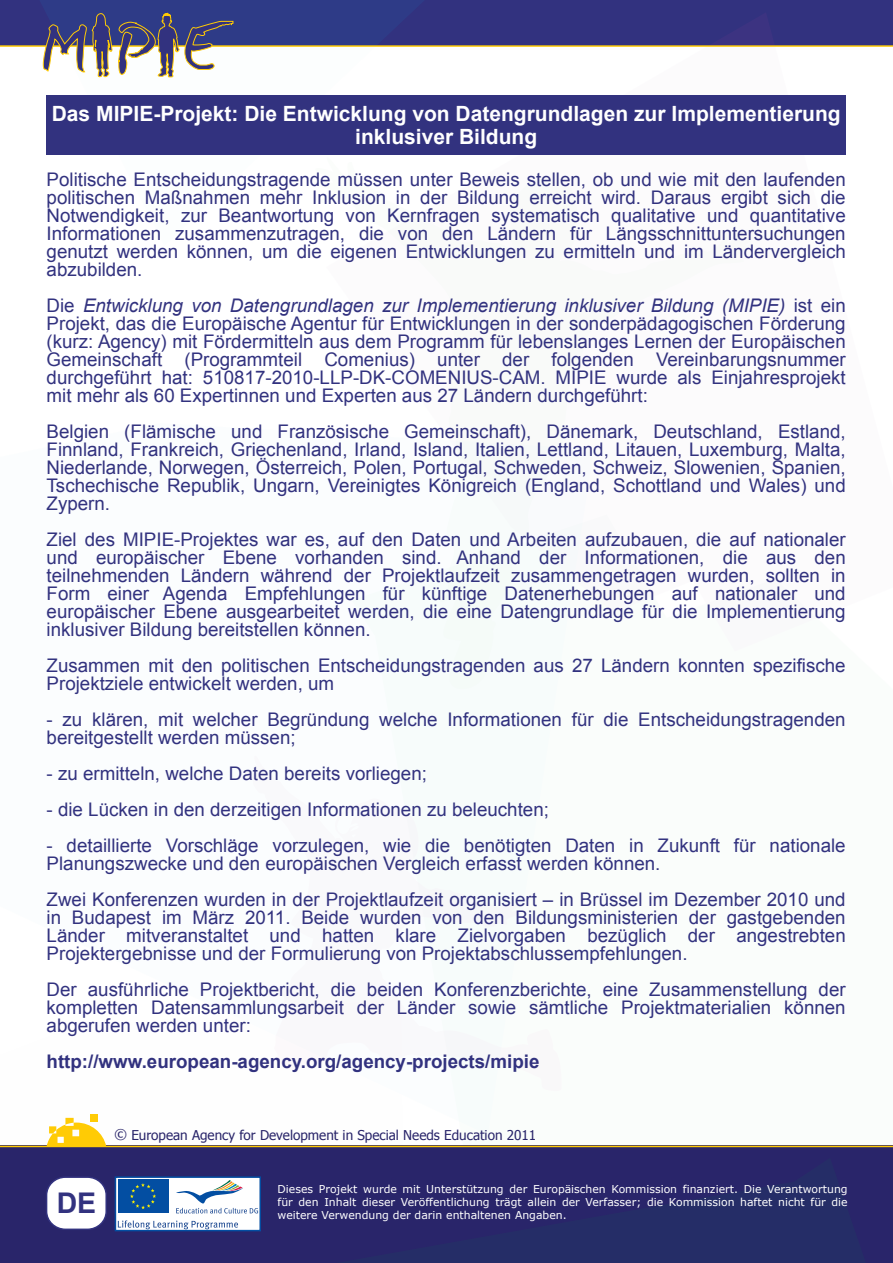
<style>
.page{position:relative;width:893px;height:1263px;background:#fff}
.page>*{position:absolute;margin:0;border:0;box-sizing:border-box;transform-origin:0 0}
.t1{font:700 28.5px "Arial";color:#32327f}
.t2{font:700 21px/22.5px "Arial";color:#fff;text-align:center}
.t3{font:18.75px/18px "Arial";color:#32327f;text-align:justify}
.t4{font:700 18.75px "Arial";color:#32327f}
.t5{font:13.5px "Tahoma";color:#29256a}
.t6{font:10.8px/13px "Verdana";color:#fff}
.s1{font-style:italic}
</style>
<div class="page">
<div style="left:0;top:0;width:893px;height:46px;background:#32327f"></div>
<hr style="left:0;top:45px;width:893px;height:2px;background:#ffcb05">
<svg style="left:43px;top:12px;width:191px;height:89px"></svg>
<div style="left:0;top:1146px;width:893px;height:117px;background:#29256a"></div>
<div style="left:91px;top:1115px;width:7px;height:7px;background:#ffcb05"></div>
<svg style="left:47px;top:1118px;width:59px;height:28px"></svg>
<hr style="left:0;top:1146px;width:893px;height:1px;background:#ffcb05">
<div style="left:115px;top:1177px;width:145px;height:53px;background:#fff"></div>
<svg style="left:118px;top:1220px;width:120px;height:8px"></svg>
<svg style="left:168px;top:1179px;width:1px;height:34px"></svg>
<div style="left:118px;top:1179px;width:50px;height:34px;background:#034ea2"></div>
<svg style="left:130px;top:1183px;width:26px;height:26px"></svg>
<svg style="left:176px;top:1180px;width:82px;height:33px"></svg>
<div style="left:115px;top:1176px;width:146px;height:55px;border:2px solid #034ea2"></div>
<div style="left:47px;top:1177px;width:59px;height:52px;background:#fff;border-radius:18px"></div>
<div style="left:46px;top:1176px;width:61px;height:54px;border:2px solid #32327f;border-radius:18px"></div>
<div style="left:47px;top:96px;width:799px;height:59px;background:#32327f"></div>
<p class="t2" style="left:52px;top:103px;width:790px">Das MIPIE-Projekt: Die Entwicklung von Datengrundlagen zur Implementierung inklusiver Bildung</p>
<p class="t3" style="left:47px;top:170px;width:801px">Politische Entscheidungstragende müssen unter Beweis stellen, ob und wie mit den laufenden politischen Maßnahmen mehr Inklusion in der Bildung erreicht wird. Daraus ergibt sich die Notwendigkeit, zur Beantwortung von Kernfragen systematisch qualitative und quantitative Informationen zusammenzutragen, die von den Ländern für Längsschnittuntersuchungen genutzt werden können, um die eigenen Entwicklungen zu ermitteln und im Ländervergleich abzubilden.</p>
<p class="t3" style="left:47px;top:296px;width:801px">Die <span class="s1">Entwicklung von Datengrundlagen zur Implementierung inklusiver Bildung (MIPIE)</span> ist ein Projekt, das die Europäische Agentur für Entwicklungen in der sonderpädagogischen Förderung (kurz: Agency) mit Fördermitteln aus dem Programm für lebenslanges Lernen der Europäischen Gemeinschaft (Programmteil Comenius) unter der folgenden Vereinbarungsnummer durchgeführt hat: 510817-2010-LLP-DK-COMENIUS-CAM. MIPIE wurde als Einjahresprojekt mit mehr als 60 Expertinnen und Experten aus 27 Ländern durchgeführt:</p>
<p class="t3" style="left:47px;top:422px;width:801px">Belgien (Flämische und Französische Gemeinschaft), Dänemark, Deutschland, Estland, Finnland, Frankreich, Griechenland, Irland, Island, Italien, Lettland, Litauen, Luxemburg, Malta, Niederlande, Norwegen, Österreich, Polen, Portugal, Schweden, Schweiz, Slowenien, Spanien, Tschechische Republik, Ungarn, Vereinigtes Königreich (England, Schottland und Wales) und Zypern.</p>
<p class="t3" style="left:47px;top:530px;width:801px">Ziel des MIPIE-Projektes war es, auf den Daten und Arbeiten aufzubauen, die auf nationaler und europäischer Ebene vorhanden sind. Anhand der Informationen, die aus den teilnehmenden Ländern während der Projektlaufzeit zusammengetragen wurden, sollten in Form einer Agenda Empfehlungen für künftige Datenerhebungen auf nationaler und europäischer Ebene ausgearbeitet werden, die eine Datengrundlage für die Implementierung inklusiver Bildung bereitstellen können.</p>
<p class="t3" style="left:47px;top:656px;width:801px">Zusammen mit den politischen Entscheidungstragenden aus 27 Ländern konnten spezifische<br>Projektziele entwickelt werden, um</p>
<p class="t3" style="left:47px;top:710px;width:801px">- zu klären, mit welcher Begründung welche Informationen für die Entscheidungstragenden bereitgestellt werden müssen;</p>
<p class="t3" style="left:47px;top:764px;width:382px">- zu ermitteln, welche Daten bereits vorliegen;</p>
<p class="t3" style="left:47px;top:800px;width:504px">- die Lücken in den derzeitigen Informationen zu beleuchten;</p>
<p class="t3" style="left:47px;top:836px;width:801px">- detaillierte Vorschläge vorzulegen, wie die benötigten Daten in Zukunft für nationale<br>Planungszwecke und den europäischen Vergleich erfasst werden können.</p>
<p class="t3" style="left:47px;top:890px;width:801px">Zwei Konferenzen wurden in der Projektlaufzeit organisiert – in Brüssel im Dezember 2010 und in Budapest im März 2011. Beide wurden von den Bildungsministerien der gastgebenden Länder mitveranstaltet und hatten klare Zielvorgaben bezüglich der angestrebten Projektergebnisse und der Formulierung von Projektabschlussempfehlungen.</p>
<p class="t3" style="left:47px;top:980px;width:801px">Der ausführliche Projektbericht, die beiden Konferenzberichte, eine Zusammenstellung der kompletten Datensammlungsarbeit der Länder sowie sämtliche Projektmaterialien können abgerufen werden unter:</p>
<p class="t4" style="left:47px;top:1049px;width:494px">http://www.european-agency.org/agency-projects/mipie</p>
<h1 class="t1" style="left:57px;top:1184px;width:41px">DE</h1>
<p class="t5" style="left:115px;top:1126px;width:423px">© European Agency for Development in Special Needs Education 2011</p>
<p class="t6" style="left:278px;top:1183px;width:572px">Dieses Projekt wurde mit Unterstützung der Europäischen Kommission finanziert. Die Verantwortung für den Inhalt dieser Veröffentlichung trägt allein der Verfasser; die Kommission haftet nicht für die</p>
<p class="t6" style="left:278px;top:1209px;width:291px">weitere Verwendung der darin enthaltenen Angaben.</p>
</div>
